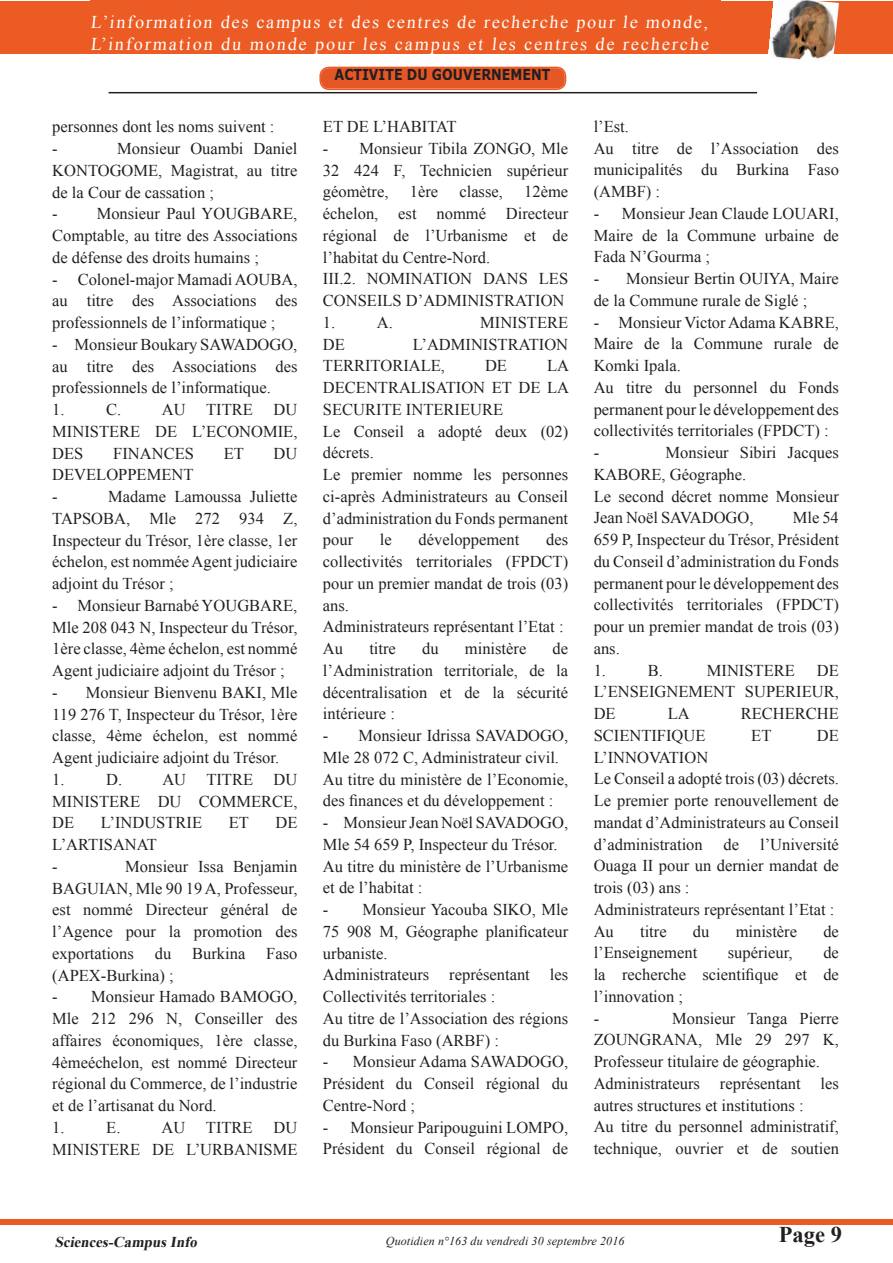
<style>
.page{position:relative;width:893px;height:1263px;background:#fff}
.page>*{position:absolute;margin:0;border:0;box-sizing:border-box;transform-origin:0 0}
.t1{font:700 22.5px "Times New Roman";color:#231f20}
.t2{font:18px/21.6px "Times New Roman";letter-spacing:.105em;color:#fff}
.t3{font:16.5px/21.8px "Times New Roman";color:#231f20}
.t4{font:700 15px "Verdana";color:#231f20;scale:.84 1}
.t5{font:italic 700 15px "Times New Roman";color:#231f20}
.t6{font:italic 12px "Times New Roman";letter-spacing:.01em;color:#231f20}
</style>
<div class="page">
<div style="left:0;top:1219px;width:893px;height:6px;background:#eb5b23"></div>
<div style="left:0;top:1px;width:893px;height:52px;background:#eb5b23"></div>
<div style="left:90px;top:0;width:631px;height:50px;background:#eb5b23"></div>
<img style="left:767px;top:0;width:72px;height:60px">
<hr style="left:109px;top:92px;width:648px;height:1px;background:#231f20">
<svg style="left:319px;top:67px;width:247px;height:23px;background:#e55a2a"></svg>
<p class="t2" style="left:90px;top:11px;width:622px">L’information des campus et des centres de recherche pour le monde,<br>L’information du monde pour les campus et les centres de recherche</p>
<p class="t4" style="left:335px;top:64px;width:258px">ACTIVITE DU GOUVERNEMENT</p>
<p class="t3" style="left:52px;top:115px;width:224px">personnes dont les noms suivent : -</p>
<p class="t3" style="left:52px;top:137px;width:247px;text-align:justify;text-indent:65px">Monsieur Ouambi Daniel KONTOGOME, Magistrat, au titre de la Cour de cassation ;</p>
<p class="t3" style="left:52px;top:202px;width:247px;text-align:justify">- Monsieur Paul YOUGBARE, Comptable, au titre des Associations de défense des droits humains ;</p>
<p class="t3" style="left:52px;top:268px;width:247px;text-align:justify">- Colonel-major Mamadi AOUBA, au titre des Associations des professionnels de l’informatique ;</p>
<p class="t3" style="left:52px;top:333px;width:247px">- Monsieur Boukary SAWADOGO, au titre des Associations des professionnels de l’informatique.<br>1.</p>
<p class="t3" style="left:106px;top:398px;width:17px">C.</p>
<p class="t3" style="left:162px;top:398px;width:92px">AU TITRE</p>
<p class="t3" style="left:52px;top:398px;width:247px;text-align:justify;text-indent:221px">DU MINISTERE DE L’ECONOMIE, DES</p>
<p class="t3" style="left:113px;top:442px;width:82px">FINANCES</p>
<p class="t3" style="left:224px;top:442px;width:22px">ET</p>
<p class="t3" style="left:274px;top:442px;width:25px">DU</p>
<p class="t3" style="left:52px;top:463px;width:143px">DEVELOPPEMENT -</p>
<p class="t3" style="left:52px;top:485px;width:247px;text-align:justify;text-indent:56px">Madame Lamoussa Juliette TAPSOBA, Mle 272 934 Z, Inspecteur du Trésor, 1ère classe, 1er échelon, est nommée Agent judiciaire adjoint du Trésor ;</p>
<p class="t3" style="left:52px;top:594px;width:247px;text-align:justify">- Monsieur Barnabé YOUGBARE, Mle 208 043 N, Inspecteur du Trésor, 1ère classe, 4ème échelon, est nommé Agent judiciaire adjoint du Trésor ;</p>
<p class="t3" style="left:52px;top:681px;width:247px">- Monsieur Bienvenu BAKI, Mle<br>119 276 T, Inspecteur du Trésor, 1ère classe, 4ème échelon, est nommé<br>Agent judiciaire adjoint du Trésor.<br>1.</p>
<p class="t3" style="left:52px;top:768px;width:247px;text-align:justify;text-indent:110px">AU TITRE DU MINISTERE DU COMMERCE, DE</p>
<p class="t3" style="left:106px;top:768px;width:18px">D.</p>
<p class="t3" style="left:101px;top:811px;width:103px">L’INDUSTRIE</p>
<p class="t3" style="left:229px;top:811px;width:22px">ET</p>
<p class="t3" style="left:275px;top:811px;width:23px">DE</p>
<p class="t3" style="left:52px;top:833px;width:106px">L’ARTISANAT -</p>
<p class="t3" style="left:52px;top:855px;width:247px;text-align:justify;text-indent:73px">Monsieur Issa Benjamin BAGUIAN, Mle 90 19 A, Professeur, est nommé Directeur général de l’Agence pour la promotion des exportations</p>
<p class="t3" style="left:155px;top:942px;width:18px">du</p>
<p class="t3" style="left:192px;top:942px;width:55px">Burkina</p>
<p class="t3" style="left:266px;top:942px;width:33px">Faso</p>
<p class="t3" style="left:52px;top:963px;width:123px">(APEX-Burkina) ;</p>
<p class="t3" style="left:52px;top:985px;width:247px">- Monsieur Hamado BAMOGO,<br>Mle 212 296 N, Conseiller des affaires économiques, 1ère classe,<br>4èmeéchelon, est nommé Directeur régional du Commerce, de l’industrie et de l’artisanat du Nord.<br>1.</p>
<p class="t3" style="left:106px;top:1116px;width:16px">E.</p>
<p class="t3" style="left:161px;top:1116px;width:25px">AU</p>
<p class="t3" style="left:206px;top:1116px;width:48px">TITRE</p>
<p class="t3" style="left:52px;top:1116px;width:247px;text-align:right">DU<br>MINISTERE DE L’URBANISME</p>
<p class="t3" style="left:323px;top:115px;width:135px">ET DE L’HABITAT</p>
<p class="t3" style="left:323px;top:137px;width:247px;text-align:justify">- Monsieur Tibila ZONGO, Mle 32 424 F, Technicien supérieur géomètre,</p>
<p class="t3" style="left:410px;top:180px;width:30px">1ère</p>
<p class="t3" style="left:459px;top:180px;width:45px">classe,</p>
<p class="t3" style="left:323px;top:180px;width:247px;text-indent:201px">12ème échelon, est nommé Directeur régional de l’Urbanisme et de l’habitat du Centre-Nord.<br>III.2. NOMINATION DANS LES<br>CONSEILS D’ADMINISTRATION<br>1.</p>
<p class="t3" style="left:377px;top:311px;width:18px">A.</p>
<p class="t3" style="left:480px;top:311px;width:89px">MINISTERE</p>
<p class="t3" style="left:323px;top:333px;width:247px;text-indent:90px">L’ADMINISTRATION<br>TERRITORIALE,</p>
<p class="t3" style="left:323px;top:333px;width:23px">DE</p>
<p class="t3" style="left:323px;top:354px;width:248px;text-indent:224px">LA<br>DECENTRALISATION ET DE LA<br>SECURITE INTERIEURE<br>Le Conseil a adopté deux (02) décrets.<br>Le premier nomme les personnes ci-après Administrateurs au Conseil d’administration du Fonds permanent pour</p>
<p class="t3" style="left:485px;top:354px;width:23px">DE</p>
<p class="t3" style="left:323px;top:528px;width:247px;text-indent:223px">des collectivités territoriales (FPDCT) pour un premier mandat de trois (03) ans.<br>Administrateurs représentant l’Etat :<br>Au</p>
<p class="t3" style="left:380px;top:528px;width:13px">le</p>
<p class="t3" style="left:419px;top:528px;width:102px">développement</p>
<p class="t3" style="left:323px;top:637px;width:247px;text-align:justify;text-indent:230px">de l’Administration territoriale, de la décentralisation et de la sécurité intérieure :</p>
<p class="t3" style="left:323px;top:724px;width:247px">- Monsieur Idrissa SAVADOGO, Mle 28 072 C, Administrateur civil.<br>Au titre du ministère de l’Economie, des finances et du développement :</p>
<p class="t3" style="left:323px;top:811px;width:247px">- Monsieur Jean Noël SAVADOGO,<br>Mle 54 659 P, Inspecteur du Trésor.<br>Au titre du ministère de l’Urbanisme et de l’habitat :</p>
<p class="t3" style="left:323px;top:898px;width:247px">- Monsieur Yacouba SIKO, Mle<br>75 908 M, Géographe planificateur urbaniste.<br>Administrateurs représentant les<br>Collectivités territoriales :<br>Au titre de l’Association des régions du Burkina Faso (ARBF) :</p>
<p class="t3" style="left:323px;top:1050px;width:247px;text-align:justify">- Monsieur Adama SAWADOGO, Président du Conseil régional du Centre-Nord ;</p>
<p class="t3" style="left:323px;top:1116px;width:247px">- Monsieur Paripouguini LOMPO,<br>Président du Conseil régional de</p>
<p class="t3" style="left:369px;top:637px;width:28px">titre</p>
<p class="t3" style="left:422px;top:637px;width:18px">du</p>
<p class="t3" style="left:465px;top:637px;width:63px">ministère</p>
<p class="t3" style="left:594px;top:115px;width:247px">l’Est.<br>Au titre de l’Association des municipalités du Burkina Faso (AMBF) :</p>
<p class="t3" style="left:594px;top:202px;width:247px;text-align:justify">- Monsieur Jean Claude LOUARI, Maire de la Commune urbaine de Fada N’Gourma ;</p>
<p class="t3" style="left:594px;top:267px;width:247px">- Monsieur Bertin OUIYA, Maire de la Commune rurale de Siglé ;</p>
<p class="t3" style="left:594px;top:311px;width:247px">- Monsieur Victor Adama KABRE,<br>Maire de la Commune rurale de<br>Komki Ipala.<br>Au titre du personnel du Fonds permanent pour le développement des collectivités territoriales (FPDCT) :<br>-</p>
<p class="t3" style="left:594px;top:441px;width:247px;text-indent:72px">Monsieur Sibiri Jacques<br>KABORE, Géographe.<br>Le second décret nomme Monsieur<br>Jean Noël SAVADOGO,</p>
<p class="t3" style="left:594px;top:506px;width:247px;text-indent:199px">Mle 54<br>659 P, Inspecteur du Trésor, Président du Conseil d’administration du Fonds permanent pour le développement des collectivités territoriales (FPDCT) pour un premier mandat de trois (03) ans.<br>1.</p>
<p class="t3" style="left:648px;top:659px;width:17px">B.</p>
<p class="t3" style="left:707px;top:659px;width:89px">MINISTERE</p>
<p class="t3" style="left:594px;top:659px;width:247px;text-align:justify;text-indent:223px">DE L’ENSEIGNEMENT SUPERIEUR, DE</p>
<p class="t3" style="left:668px;top:702px;width:23px">LA</p>
<p class="t3" style="left:741px;top:702px;width:100px">RECHERCHE</p>
<p class="t3" style="left:594px;top:724px;width:113px">SCIENTIFIQUE</p>
<p class="t3" style="left:751px;top:724px;width:22px">ET</p>
<p class="t3" style="left:817px;top:724px;width:23px">DE</p>
<p class="t3" style="left:594px;top:746px;width:247px">L’INNOVATION<br>Le Conseil a adopté trois (03) décrets.<br>Le premier porte renouvellement de mandat d’Administrateurs au Conseil d’administration</p>
<p class="t3" style="left:594px;top:833px;width:247px;text-indent:166px">l’Université<br>Ouaga II pour un dernier mandat de trois (03) ans :<br>Administrateurs représentant l’Etat :<br>Au</p>
<p class="t3" style="left:724px;top:833px;width:17px">de</p>
<p class="t3" style="left:640px;top:920px;width:28px">titre</p>
<p class="t3" style="left:693px;top:920px;width:18px">du</p>
<p class="t3" style="left:736px;top:920px;width:63px">ministère</p>
<p class="t3" style="left:823px;top:920px;width:17px">de</p>
<p class="t3" style="left:594px;top:941px;width:105px">l’Enseignement</p>
<p class="t3" style="left:728px;top:941px;width:66px">supérieur,</p>
<p class="t3" style="left:594px;top:941px;width:247px;text-indent:230px">de la recherche scientifique et de l’innovation ;<br>-</p>
<p class="t3" style="left:594px;top:1007px;width:247px;text-indent:78px">Monsieur Tanga Pierre<br>ZOUNGRANA, Mle 29 297 K,<br>Professeur titulaire de géographie.<br>Administrateurs représentant les autres structures et institutions :<br>Au titre du personnel administratif, technique, ouvrier et de soutien</p>
<p class="t5" style="left:55px;top:1231px;width:147px">Sciences-CampusInfo</p>
<p class="t6" style="left:386px;top:1232px;width:240px">Quotidien n°163 du vendredi 30 septembre 2016</p>
<h1 class="t1" style="left:779px;top:1218px;width:65px">Page 9</h1>
</div>
